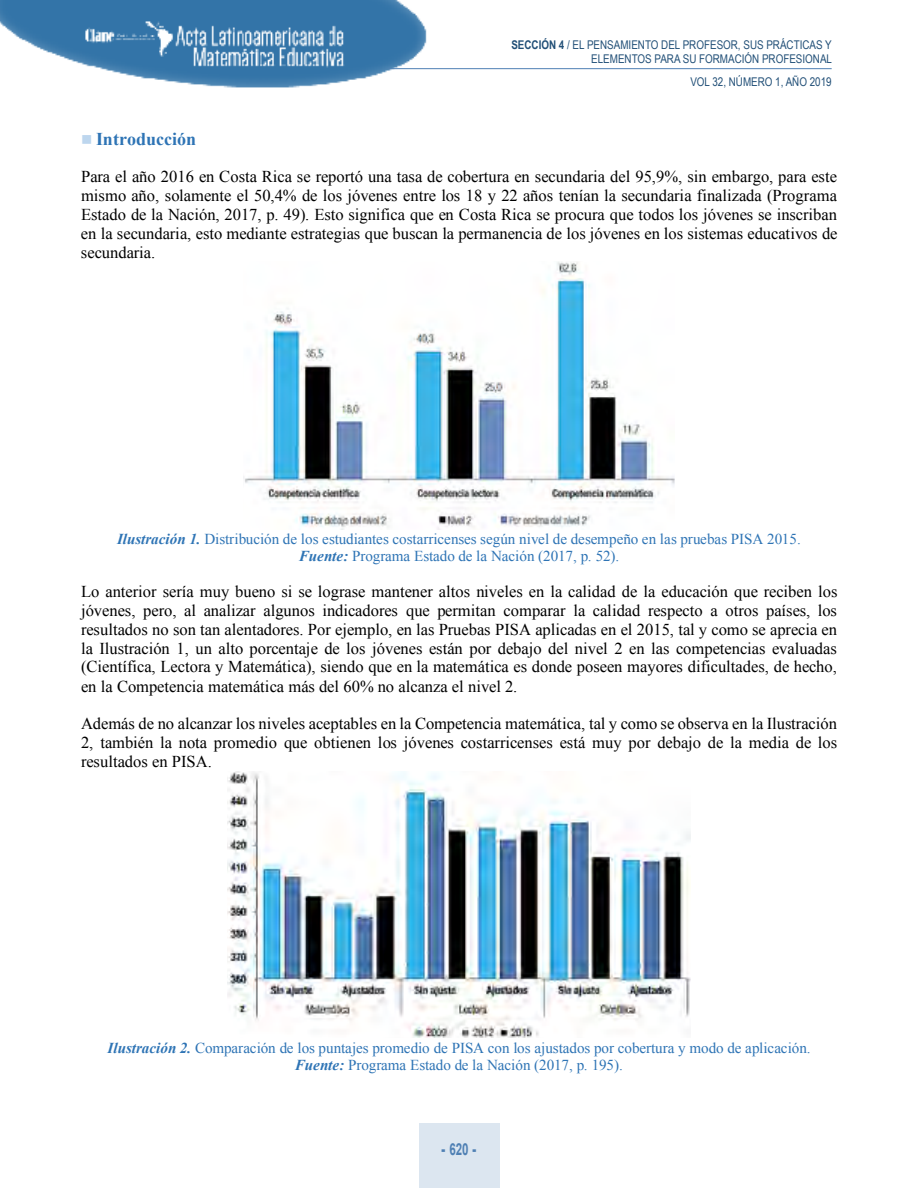
<style>
.page{position:relative;width:918px;height:1188px;background:#fff}
.page>*{position:absolute;margin:0;border:0;box-sizing:border-box;transform-origin:0 0}
.t1{font:700 18px "Times New Roman";color:#2e74b5}
.t2{font:16.5px/19px "Times New Roman";color:#000;text-align:justify}
.t3{font:700 16.5px "Arial";color:#4f80b4;scale:.7 1}
.t4{font:15.15px/17.2px "Times New Roman";color:#2e74b5;text-align:center}
.t5{font:12px/14.4px "Arial Narrow";color:#214f77;text-align:right}
.s1{font-weight:700}
.s2{color:#bdd6ee}
.s3{font-weight:700;font-style:italic}
.s4{font-weight:900}
</style>
<div class="page">
<img style="left:0;top:0;width:435px;height:88px">
<hr style="left:389px;top:68px;width:443px;height:1px;background:#4f80b4">
<div style="left:419px;top:1123px;width:80px;height:65px;background:#dce6f0"></div>
<img style="left:244px;top:262px;width:430px;height:267px">
<img style="left:227px;top:771px;width:463px;height:267px">
<p class="t5" style="left:511px;top:37px;width:322px"><span class="s1">SECCIÓN 4</span> / EL PENSAMIENTO DEL PROFESOR, SUS PRÁCTICAS Y<br>ELEMENTOS PARA SU FORMACIÓN PROFESIONAL</p>
<p class="t5" style="left:690px;top:75px;width:143px">VOL 32, NÚMERO 1, AÑO 2019</p>
<p class="t1" style="left:81px;top:129px;width:117px"><span class="s2">■</span> Introducción</p>
<p class="t2" style="left:81px;top:167px;width:758px">Para el año 2016 en Costa Rica se reportó una tasa de cobertura en secundaria del 95,9%, sin embargo, para este mismo año, solamente el 50,4% de los jóvenes entre los 18 y 22 años tenían la secundaria finalizada (Programa Estado de la Nación, 2017, p. 49). Esto significa que en Costa Rica se procura que todos los jóvenes se inscriban en la secundaria, esto mediante estrategias que buscan la permanencia de los jóvenes en los sistemas educativos de secundaria.</p>
<p class="t4" style="left:117px;top:530px;width:685px"><span class="s3">Ilustración 1.</span> Distribución de los estudiantes costarricenses según nivel de desempeño en las pruebas PISA 2015.<br><span class="s3">Fuente:</span> Programa Estado de la Nación (2017, p. 52).</p>
<p class="t2" style="left:81px;top:581px;width:758px">Lo anterior sería muy bueno si se lograse mantener altos niveles en la calidad de la educación que reciben los jóvenes, pero, al analizar algunos indicadores que permitan comparar la calidad respecto a otros países, los resultados no son tan alentadores. Por ejemplo, en las Pruebas PISA aplicadas en el 2015, tal y como se aprecia en la Ilustración 1, un alto porcentaje de los jóvenes están por debajo del nivel 2 en las competencias evaluadas (Científica, Lectora y Matemática), siendo que en la matemática es donde poseen mayores dificultades, de hecho, en la Competencia matemática más del 60% no alcanza el nivel 2.</p>
<p class="t2" style="left:81px;top:714px;width:758px">Además de no alcanzar los niveles aceptables en la Competencia matemática, tal y como se observa en la Ilustración 2, también la nota promedio que obtienen los jóvenes costarricenses está muy por debajo de la media de los resultados en PISA.</p>
<p class="t4" style="left:108px;top:1039px;width:704px"><span class="s3">Ilustración 2.</span> Comparación de los puntajes promedio de PISA con los ajustados por cobertura y modo de aplicación.<br><span class="s3">Fuente:</span> Programa Estado de la Nación (2017, p. 195).</p>
<p class="t3" style="left:442px;top:1140px;width:51px"><span class="s4">-</span> 620 <span class="s4">-</span></p>
</div>
